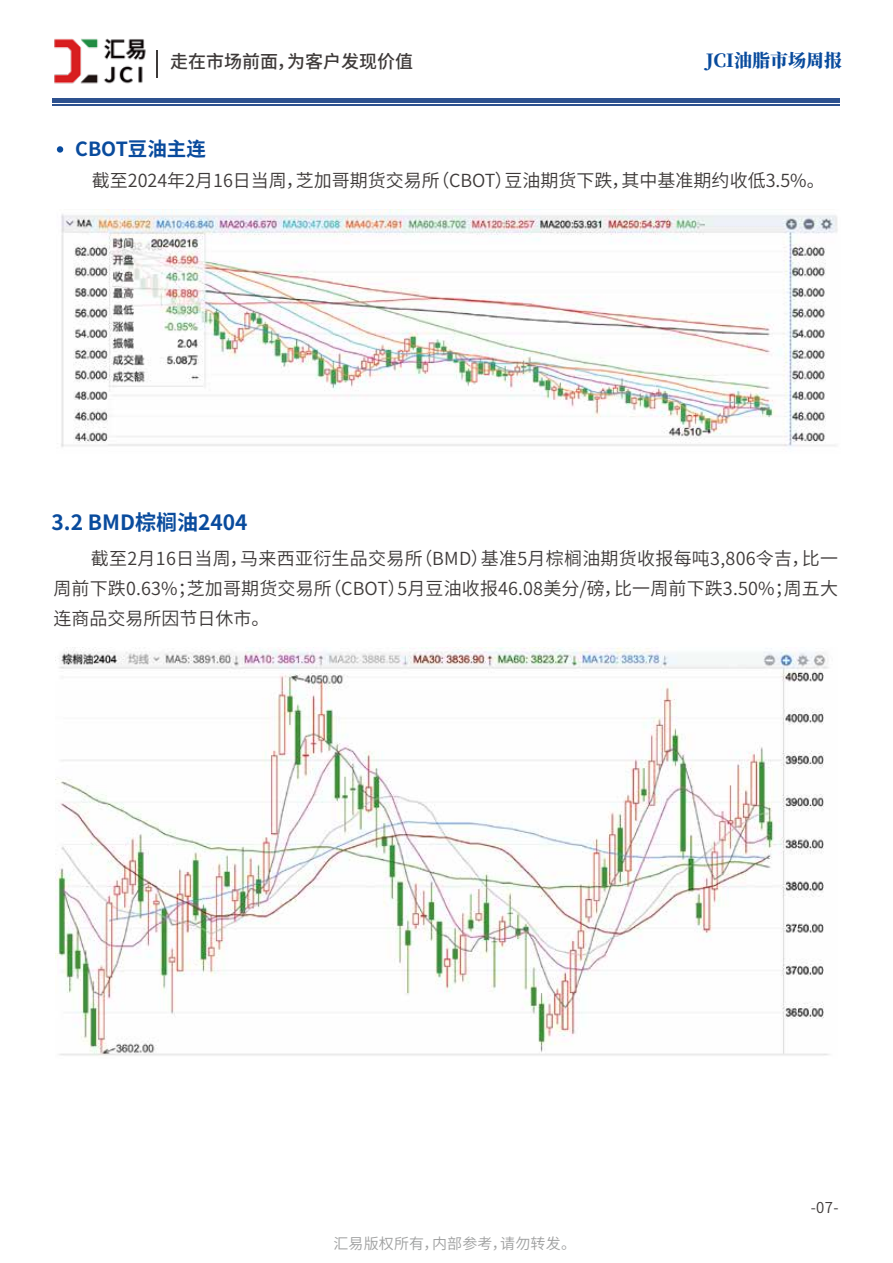
<style>
.page{position:relative;width:893px;height:1263px;background:#fff}
.page>*{position:absolute;margin:0;border:0;box-sizing:border-box;transform-origin:0 0}
.t1{font:700 21px "Source Han Sans CN";color:#094b9d}
.t2{font:700 19.5px "Source Han Sans CN";color:#094b9d}
.t3{font:18px/30px "Source Han Sans CN";color:#3e3a39;text-align:justify}
.t4{font:500 18px "Source Han Sans CN";color:#3e3a39}
.t5{font:800 18px "Source Han Serif SC";color:#094b9d}
.t6{font:15px "Source Han Sans CN";letter-spacing:.01em;color:#9fa0a0}
.t7{font:15px "Source Han Sans CN";color:#3e3a39}
</style>
<div class="page">
<div style="left:57px;top:146px;width:6px;height:7px;background:#094b9d;border-radius:50%"></div>
<hr style="left:52px;top:104px;width:788px;height:2px;background:#2d518f">
<hr style="left:52px;top:98px;width:788px;height:4px;background:#2d518f">
<svg style="left:156px;top:50px;width:1px;height:27px"></svg>
<img style="left:54px;top:38px;width:92px;height:46px">
<img style="left:61px;top:209px;width:777px;height:238px">
<img style="left:55px;top:647px;width:774px;height:409px">
<p class="t4" style="left:170px;top:51px;width:245px">走在市场前面，为客户发现价值</p>
<p class="t5" style="left:706px;top:50px;width:138px">JCI油脂市场周报</p>
<p class="t2" style="left:75px;top:138px;width:132px">CBOT豆油主连</p>
<p class="t3" style="left:92px;top:166px;width:735px">截至2024年2月16日当周，芝加哥期货交易所（CBOT）豆油期货下跌，其中基准期约收低3.5%。</p>
<p class="t1" style="left:52px;top:510px;width:198px">3.2 BMD棕榈油2404</p>
<p class="t3" style="left:53px;top:543px;width:786px;text-indent:37px">截至2月16日当周，马来西亚衍生品交易所（BMD）基准5月棕榈油期货收报每吨3,806令吉，比一周前下跌0.63%；芝加哥期货交易所（CBOT）5月豆油收报46.08美分/磅，比一周前下跌3.50%；周五大连商品交易所因节日休市。</p>
<p class="t6" style="left:333px;top:1235px;width:244px">汇易版权所有，内部参考，请勿转发。</p>
<p class="t7" style="left:811px;top:1199px;width:29px">-07-</p>
</div>
